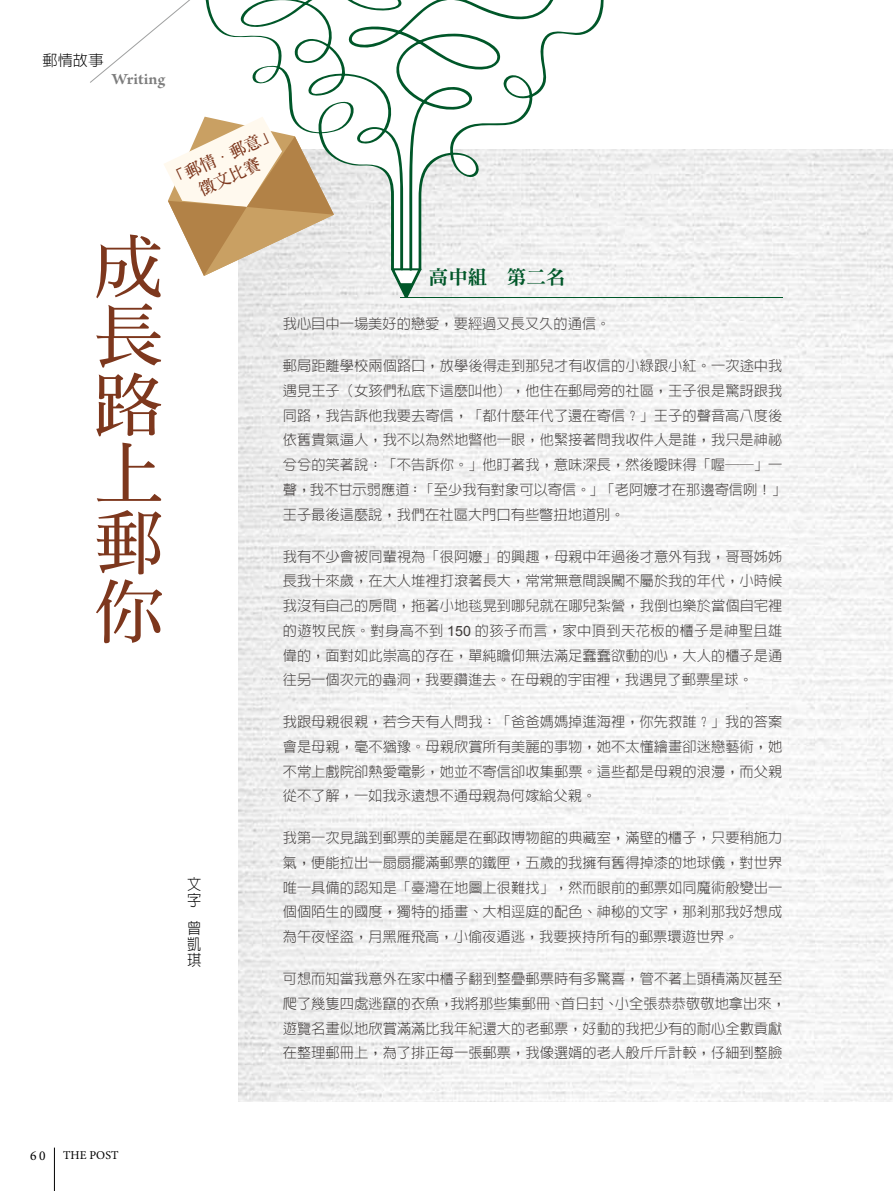
<style>
.page{position:relative;width:893px;height:1191px;background:#fff}
.page>*{position:absolute;margin:0;border:0;box-sizing:border-box;transform-origin:0 0}
.t1{font:69px/69px "DF Ming Std W7";color:#7d371d;text-align:justify}
.t2{font:19.5px "DF Ming Std W9";color:#005729}
.t3{font:700 16.5px/21px "AR Ming B5";color:#7d371d;text-align:center}
.t4{font:700 16.5px "Brioso Pro";color:#7d7d7d}
.t5{font:300 15.6px/15.6px "AR Hei B5";color:#000;scale:.91 1}
.t6{font:300 15.15px "AR Hei B5";color:#000}
.t7{font:300 14.25px/24.8px "AR Hei B5";color:#3e3a39;text-align:justify}
.t8{font:13.5px "Minion Pro";color:#000}
.t9{font:12px "Minion Pro";color:#000}
.s1{font-family:"Adobe Song Std";font-weight:300}
.s2{font-family:"Arial";font-weight:400}
</style>
<div class="page">
<img style="left:238px;top:150px;width:655px;height:951px">
<svg style="left:558px;top:149px;width:46px;height:122px;fill:#f1f1f1"></svg>
<svg style="left:403px;top:96px;width:155px;height:175px"></svg>
<svg style="left:288px;top:96px;width:115px;height:175px"></svg>
<svg style="left:391px;top:268px;width:31px;height:30px"></svg>
<svg style="left:164px;top:117px;width:170px;height:159px"></svg>
<hr style="left:400px;top:297px;width:382px;height:1px;background:#005729">
<hr style="left:54px;top:1147px;width:1px;height:44px;background:#000">
<svg style="left:90px;top:0;width:514px;height:96px"></svg>
<p class="t6" style="left:43px;top:53px;width:62px">郵情故事</p>
<p class="t4" style="left:111px;top:70px;width:55px">Writing</p>
<p class="t3" style="left:166px;top:171px;width:117px;rotate:-25deg">「郵情<span class="s1">・</span>郵意」徵文比賽</p>
<h1 class="t1" style="left:94px;top:231px;width:69px">成長路上郵你</h1>
<p class="t5" style="left:187px;top:876px;width:16px">文字</p>
<p class="t5" style="left:187px;top:920px;width:17px;text-align:justify">曾凱琪</p>
<h2 class="t2" style="left:429px;top:266px;width:138px">高中組　第二名</h2>
<p class="t7" style="left:283px;top:312px;width:329px">我心目中一場美好的戀愛，要經過又長又久的通信。</p>
<p class="t7" style="left:283px;top:353px;width:505px;text-align:left">郵局距離學校兩個路口，放學後得走到那兒才有收信的小綠跟小紅。一次途中我遇見王子（女孩們私底下這麼叫他），他住在郵局旁的社區，王子很是驚訝跟我同路，我告訴他我要去寄信，「都什麼年代了還在寄信？」王子的聲音高八度後依舊貴氣逼人，我不以為然地瞥他一眼，他緊接著問我收件人是誰，我只是神祕兮兮的笑著說：「不告訴你。」他盯著我，意味深長，然後曖昧得「喔──」一聲，我不甘示弱應道：「至少我有對象可以寄信。」「老阿嬤才在那邊寄信咧！」王子最後這麼說，我們在社區大門口有些彆扭地道別。</p>
<p class="t7" style="left:283px;top:544px;width:501px">我有不少會被同輩視為「很阿嬤」的興趣，母親中年過後才意外有我，哥哥姊姊長我十來歲，在大人堆裡打滾著長大，常常無意間誤闖不屬於我的年代，小時候我沒有自己的房間，拖著小地毯晃到哪兒就在哪兒紮營，我倒也樂於當個自宅裡的遊牧民族。對身高不到 <span class="s2">150</span> 的孩子而言，家中頂到天花板的櫃子是神聖且雄偉的，面對如此崇高的存在，單純瞻仰無法滿足蠢蠢欲動的心，大人的櫃子是通往另一個次元的蟲洞，我要鑽進去。在母親的宇宙裡，我遇見了郵票星球。</p>
<p class="t7" style="left:283px;top:709px;width:501px">我跟母親很親，若今天有人問我：「爸爸媽媽掉進海裡，你先救誰？」我的答案會是母親，毫不猶豫。母親欣賞所有美麗的事物，她不太懂繪畫卻迷戀藝術，她不常上戲院卻熱愛電影，她並不寄信卻收集郵票。這些都是母親的浪漫，而父親從不了解，一如我永遠想不通母親為何嫁給父親。</p>
<p class="t7" style="left:283px;top:825px;width:501px">我第一次見識到郵票的美麗是在郵政博物館的典藏室，滿壁的櫃子，只要稍施力氣，便能拉出一扇扇擺滿郵票的鐵匣，五歲的我擁有舊得掉漆的地球儀，對世界唯一具備的認知是「臺灣在地圖上很難找」，然而眼前的郵票如同魔術般變出一個個陌生的國度，獨特的插畫、大相逕庭的配色、神秘的文字，那剎那我好想成為午夜怪盜，月黑雁飛高，小偷夜遁逃，我要挾持所有的郵票環遊世界。</p>
<p class="t7" style="left:283px;top:966px;width:505px;text-align:left">可想而知當我意外在家中櫃子翻到整疊郵票時有多驚喜，管不著上頭積滿灰甚至爬了幾隻四處逃竄的衣魚，我將那些集郵冊、首日封、小全張恭恭敬敬地拿出來，遊覽名畫似地欣賞滿滿比我年紀還大的老郵票，好動的我把少有的耐心全數貢獻在整理郵冊上，為了排正每一張郵票，我像選婿的老人般斤斤計較，仔細到整臉</p>
<p class="t8" style="left:30px;top:1146px;width:17px">60</p>
<p class="t9" style="left:63px;top:1147px;width:57px">THE POST</p>
</div>
